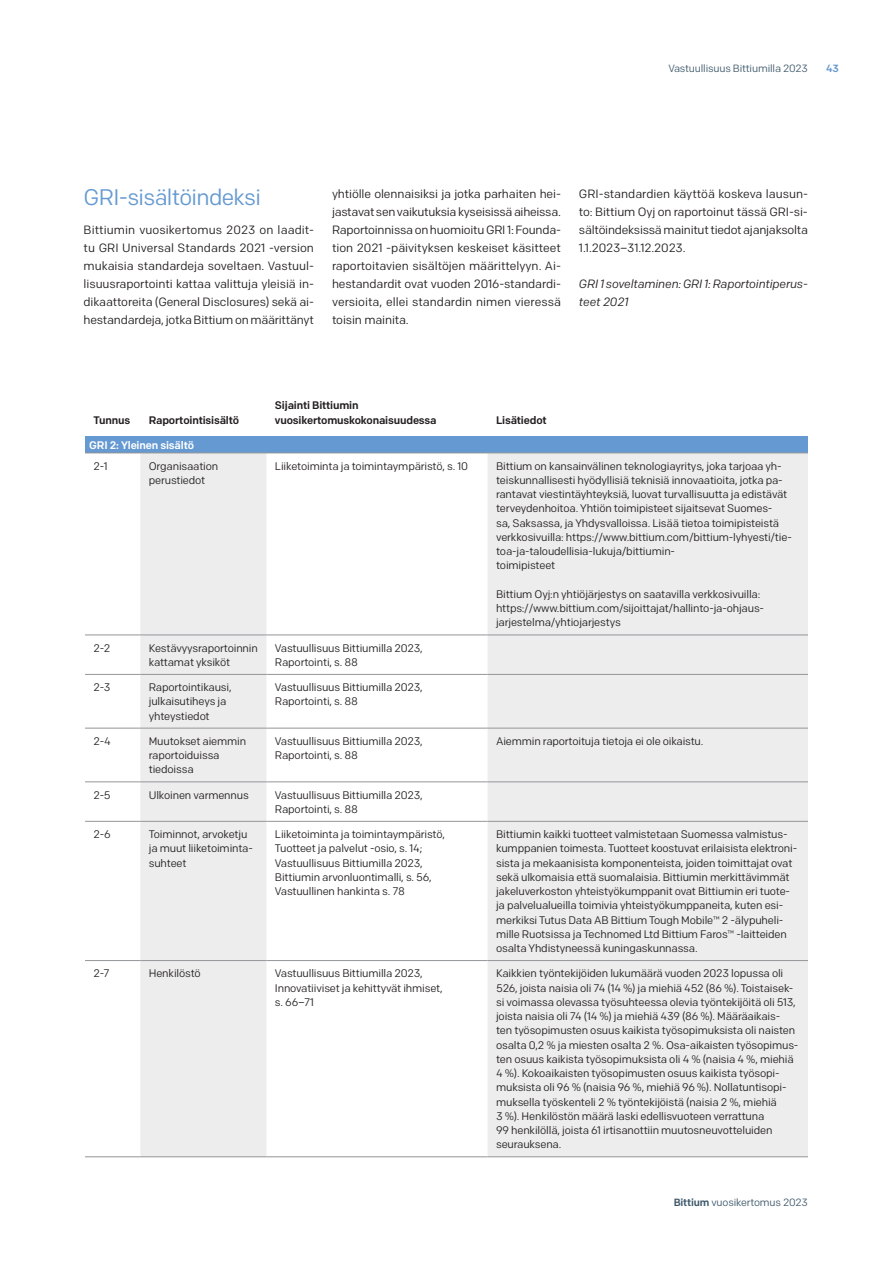
<style>
.page{position:relative;width:893px;height:1263px;background:#fff}
.page>*{position:absolute;margin:0;border:0;box-sizing:border-box;transform-origin:0 0}
.t1{font:22.5px "Colfax";letter-spacing:-.03em;color:#6599d1}
.t2{font:12px/18px "Colfax";letter-spacing:-.015em;color:#231f20;text-align:justify}
.t3{font:italic 12px/18px "Colfax";letter-spacing:-.015em;color:#231f20}
.t4{font:10.95px/14.2px "Colfax";letter-spacing:-.015em;color:#231f20}
.t5{font:500 10.95px/15px "Colfax";letter-spacing:-.015em;color:#231f20}
.t6{font:500 10.95px "Colfax";letter-spacing:-.015em;color:#fff}
.t7{font:10.5px "Colfax";letter-spacing:-.015em;color:#3f596b}
.t8{font:500 10.5px "Colfax";color:#6599d1}
.s1{font-weight:500}
</style>
<div class="page">
<div style="left:85px;top:436px;width:723px;height:17px;background:#6599d1"></div>
<svg style="left:140px;top:454px;width:668px;height:702px;fill:#ededee"></svg>
<hr style="left:85px;top:453px;width:55px;height:1px;background:#939598">
<hr style="left:140px;top:453px;width:126px;height:1px;background:#939598">
<hr style="left:266px;top:453px;width:222px;height:1px;background:#939598">
<hr style="left:488px;top:453px;width:320px;height:1px;background:#939598">
<hr style="left:85px;top:635px;width:55px;height:1px;background:#939598">
<hr style="left:140px;top:635px;width:126px;height:1px;background:#939598">
<hr style="left:266px;top:635px;width:222px;height:1px;background:#939598">
<hr style="left:488px;top:635px;width:320px;height:1px;background:#939598">
<hr style="left:85px;top:674px;width:55px;height:1px;background:#939598">
<hr style="left:140px;top:674px;width:126px;height:1px;background:#939598">
<hr style="left:266px;top:674px;width:222px;height:1px;background:#939598">
<hr style="left:488px;top:674px;width:320px;height:1px;background:#939598">
<hr style="left:85px;top:728px;width:55px;height:1px;background:#939598">
<hr style="left:140px;top:728px;width:126px;height:1px;background:#939598">
<hr style="left:266px;top:728px;width:222px;height:1px;background:#939598">
<hr style="left:488px;top:728px;width:320px;height:1px;background:#939598">
<hr style="left:85px;top:782px;width:55px;height:1px;background:#939598">
<hr style="left:140px;top:782px;width:126px;height:1px;background:#939598">
<hr style="left:266px;top:782px;width:222px;height:1px;background:#939598">
<hr style="left:488px;top:782px;width:320px;height:1px;background:#939598">
<hr style="left:85px;top:821px;width:55px;height:1px;background:#939598">
<hr style="left:140px;top:821px;width:126px;height:1px;background:#939598">
<hr style="left:266px;top:821px;width:222px;height:1px;background:#939598">
<hr style="left:488px;top:821px;width:320px;height:1px;background:#939598">
<hr style="left:85px;top:960px;width:55px;height:1px;background:#939598">
<hr style="left:140px;top:960px;width:126px;height:1px;background:#939598">
<hr style="left:266px;top:960px;width:222px;height:1px;background:#939598">
<hr style="left:488px;top:960px;width:320px;height:1px;background:#939598">
<hr style="left:85px;top:1156px;width:55px;height:1px;background:#939598">
<hr style="left:140px;top:1156px;width:126px;height:1px;background:#939598">
<hr style="left:266px;top:1156px;width:222px;height:1px;background:#939598">
<hr style="left:488px;top:1156px;width:320px;height:1px;background:#939598">
<p class="t7" style="left:668px;top:62px;width:141px">Vastuullisuus Bittiumilla 2023</p>
<p class="t8" style="left:826px;top:62px;width:14px">43</p>
<h1 class="t1" style="left:84px;top:184px;width:179px">GRI-sisältöindeksi</h1>
<p class="t2" style="left:84px;top:220px;width:232px">Bittiumin vuosikertomus 2023 on laadit&shy;tu GRI Universal Standards 2021 -version mukaisia standardeja soveltaen. Vastuul&shy;lisuusraportointi kattaa valittuja yleisiä in&shy;dikaattoreita (General Disclosures) sekä ai&shy;hestandardeja, jotka Bittium on määrittänyt</p>
<p class="t2" style="left:332px;top:184px;width:231px">yhtiölle olennaisiksi ja jotka parhaiten hei&shy;jastavat sen vaikutuksia kyseisissä aiheissa.<br>Raportoinnissa on huomioitu GRI 1: Founda&shy;tion 2021 -päivityksen keskeiset käsitteet raportoitavien sisältöjen määrittelyyn. Ai&shy;hestandardit ovat vuoden 2016-standardi&shy;versioita, ellei standardin nimen vieressä toisin mainita.</p>
<p class="t2" style="left:579px;top:184px;width:231px">GRI-standardien käyttöä koskeva lausun&shy;to: Bittium Oyj on raportoinut tässä GRI-si&shy;sältöindeksissä mainitut tiedot ajanjaksolta 1.1.2023–31.12.2023.</p>
<p class="t3" style="left:579px;top:274px;width:230px">GRI 1 soveltaminen: GRI 1: Raportointiperus&shy;teet 2021</p>
<p class="t5" style="left:94px;top:412px;width:38px">Tunnus</p>
<p class="t5" style="left:149px;top:412px;width:92px">Raportointisisältö</p>
<p class="t5" style="left:275px;top:397px;width:163px">Sijainti Bittiumin vuosikertomuskokonaisuudessa</p>
<p class="t5" style="left:496px;top:412px;width:52px">Lisätiedot</p>
<p class="t6" style="left:89px;top:438px;width:106px">GRI 2: Yleinen sisältö</p>
<p class="t4" style="left:94px;top:459px;width:16px">2-1</p>
<p class="t4" style="left:149px;top:459px;width:71px">Organisaation perustiedot</p>
<p class="t4" style="left:275px;top:459px;width:194px">Liiketoiminta ja toimintaympäristö, s. 10</p>
<p class="t4" style="left:496px;top:459px;width:297px">Bittium on kansainvälinen teknologiayritys, joka tarjoaa yh&shy;teiskunnallisesti hyödyllisiä teknisiä innovaatioita, jotka pa&shy;rantavat viestintäyhteyksiä, luovat turvallisuutta ja edistävät terveydenhoitoa. Yhtiön toimipisteet sijaitsevat Suomes-<br>sa, Saksassa, ja Yhdysvalloissa. Lisää tietoa toimipisteistä verkkosivuilla: https://www.bittium.com/bittium-lyhyesti/tie&shy;toa-ja-taloudellisia-lukuja/bittiumin-<br>toimipisteet</p>
<p class="t4" style="left:496px;top:587px;width:270px">Bittium Oyj:n yhtiöjärjestys on saatavilla verkkosivuilla: https://www.bittium.com/sijoittajat/hallinto-ja-ohjaus&shy;jarjestelma/yhtiojarjestys</p>
<p class="t4" style="left:94px;top:641px;width:18px">2-2</p>
<p class="t4" style="left:149px;top:641px;width:111px">Kestävyysraportoinnin kattamat yksiköt</p>
<p class="t4" style="left:275px;top:641px;width:149px">Vastuullisuus Bittiumilla 2023,<br>Raportointi, s. 88</p>
<p class="t4" style="left:94px;top:680px;width:19px">2-3</p>
<p class="t4" style="left:149px;top:680px;width:84px">Raportointikausi, julkaisutiheys ja yhteystiedot</p>
<p class="t4" style="left:275px;top:680px;width:149px">Vastuullisuus Bittiumilla 2023,<br>Raportointi, s. 88</p>
<p class="t4" style="left:94px;top:734px;width:19px">2-4</p>
<p class="t4" style="left:149px;top:734px;width:99px">Muutokset aiemmin raportoiduissa tiedoissa</p>
<p class="t4" style="left:275px;top:734px;width:149px">Vastuullisuus Bittiumilla 2023,<br>Raportointi, s. 88</p>
<p class="t4" style="left:496px;top:734px;width:209px">Aiemmin raportoituja tietoja ei ole oikaistu.</p>
<p class="t4" style="left:94px;top:787px;width:19px">2-5</p>
<p class="t4" style="left:149px;top:787px;width:101px">Ulkoinen varmennus</p>
<p class="t4" style="left:275px;top:787px;width:149px">Vastuullisuus Bittiumilla 2023,<br>Raportointi, s. 88</p>
<p class="t4" style="left:94px;top:827px;width:19px">2-6</p>
<p class="t4" style="left:149px;top:827px;width:106px">Toiminnot, arvoketju ja muut liiketoiminta&shy;suhteet</p>
<p class="t4" style="left:275px;top:827px;width:172px">Liiketoiminta ja toimintaympäristö, Tuotteet ja palvelut -osio, s. 14; Vastuullisuus Bittiumilla 2023, Bittiumin arvonluontimalli, s. 56, Vastuullinen hankinta s. 78</p>
<p class="t4" style="left:496px;top:827px;width:303px">Bittiumin kaikki tuotteet valmistetaan Suomessa valmistus&shy;kumppanien toimesta. Tuotteet koostuvat erilaisista elektroni&shy;sista ja mekaanisista komponenteista, joiden toimittajat ovat sekä ulkomaisia että suomalaisia. Bittiumin merkittävimmät jakeluverkoston yhteistyökumppanit ovat Bittiumin eri tuote&shy;ja palvelualueilla toimivia yhteistyökumppaneita, kuten esi&shy;merkiksi Tutus Data AB Bittium Tough Mobile™ 2 -älypuheli&shy;mille Ruotsissa ja Technomed Ltd Bittium Faros™ -laitteiden osalta Yhdistyneessä kuningaskunnassa.</p>
<p class="t4" style="left:94px;top:966px;width:18px">2-7</p>
<p class="t4" style="left:149px;top:966px;width:53px">Henkilöstö</p>
<p class="t4" style="left:275px;top:966px;width:169px">Vastuullisuus Bittiumilla 2023,<br>Innovatiiviset ja kehittyvät ihmiset, s. 66–71</p>
<p class="t4" style="left:496px;top:966px;width:304px">Kaikkien työntekijöiden lukumäärä vuoden 2023 lopussa oli 526, joista naisia oli 74 (14 %) ja miehiä 452 (86 %). Toistaisek&shy;si voimassa olevassa työsuhteessa olevia työntekijöitä oli 513, joista naisia oli 74 (14 %) ja miehiä 439 (86 %). Määräaikais&shy;ten työsopimusten osuus kaikista työsopimuksista oli naisten osalta 0,2 % ja miesten osalta 2 %. Osa-aikaisten työsopimus&shy;ten osuus kaikista työsopimuksista oli 4 % (naisia 4 %, miehiä 4 %). Kokoaikaisten työsopimusten osuus kaikista työsopi&shy;muksista oli 96 % (naisia 96 %, miehiä 96 %). Nollatuntisopi&shy;muksella työskenteli 2 % työntekijöistä (naisia 2 %, miehiä<br>3 %). Henkilöstön määrä laski edellisvuoteen verrattuna<br>99 henkilöllä, joista 61 irtisanottiin muutosneuvotteluiden seurauksena.</p>
<p class="t7" style="left:674px;top:1196px;width:136px"><span class="s1">Bittium</span> vuosikertomus 2023</p>
</div>
